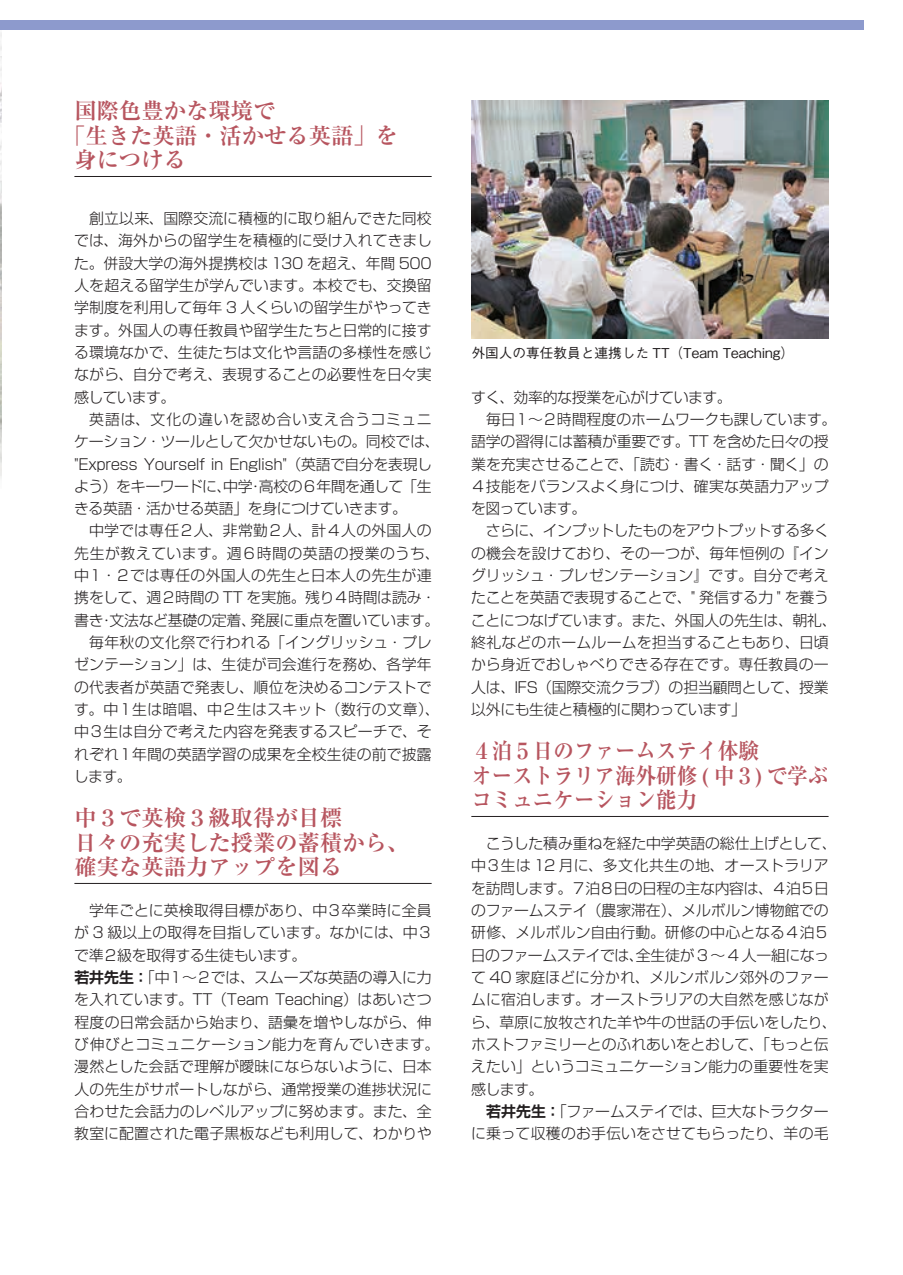
<style>
.page{position:relative;width:903px;height:1275px;background:#fff}
.page>*{position:absolute;margin:0;border:0;box-sizing:border-box;transform-origin:0 0}
.t1{font:700 22.4px/24.8px "Ryumin Pro";color:#b7555f}
.t2{font:700 22.4px/24.8px "Ryumin Pro";color:#b7555f;scale:.92 1}
.t3{font:300 14.88px/22.4px "Shin Go Pro";letter-spacing:-.005em;color:#231f20}
.t4{font:300 14.88px "Shin Go Pro";letter-spacing:.015em;color:#231f20}
.t5{font:300 14.88px "Shin Go Pro";letter-spacing:-.035em;color:#231f20}
.t6{font:300 14.88px "Shin Go Pro";letter-spacing:.02em;color:#231f20}
.t7{font:300 14.88px "Shin Go Pro";letter-spacing:.03em;color:#231f20}
.t8{font:300 14.88px "Shin Go Pro";letter-spacing:-.03em;color:#231f20}
.t9{font:300 14.88px "Shin Go Pro";letter-spacing:-.025em;color:#231f20}
.t10{font:500 13.65px "Gothic BBB Pro";color:#231f20}
.s1{font-family:"Shin Go Pro De";font-weight:700}
</style>
<div class="page">
<img style="left:0;top:32px;width:1px;height:446px">
<div style="left:0;top:20px;width:863px;height:10px;background:#8d9acd"></div>
<hr style="left:74px;top:176px;width:358px;height:1px;background:#231f20">
<hr style="left:74px;top:883px;width:358px;height:1px;background:#231f20">
<hr style="left:471px;top:816px;width:357px;height:1px;background:#231f20">
<img style="left:471px;top:100px;width:358px;height:239px">
<h1 class="t1" style="left:74px;top:97px;width:202px">国際色豊かな環境で</h1>
<h1 class="t1" style="left:63px;top:121px;width:336px">「生きた英語・活かせる英語」を</h1>
<h1 class="t1" style="left:74px;top:146px;width:113px">身につける</h1>
<p class="t3" style="left:74px;top:205px;width:359px;text-align:justify;text-indent:15px">創立以来、国際交流に積極的に取り組んできた同校では、海外からの留学生を積極的に受け入れてきました。併設大学の海外提携校は 130 を超え、年間 500人を超える留学生が学んでいます。本校でも、交換留学制度を利用して毎年 3 人くらいの留学生がやってきます。外国人の専任教員や留学生たちと日常的に接する環境なかで、生徒たちは文化や言語の多様性を感じながら、自分で考え、表現することの必要性を日々実感しています。</p>
<p class="t3" style="left:74px;top:406px;width:367px;text-indent:15px">英語は、文化の違いを認め合い支え合うコミュニケーション・ツールとして欠かせないもの。同校では、"Express Yourself in English"（英語で自分を表現しよう）をキーワードに、中学・高校の６年間を通して「生きる英語・活かせる英語」を身につけていきます。</p>
<p class="t3" style="left:89px;top:518px;width:344px">中学では専任２人、非常勤２人、計４人の外国人の</p>
<p class="t7" style="left:74px;top:541px;width:367px">先生が教えています。週６時間の英語の授業のうち、</p>
<p class="t4" style="left:74px;top:563px;width:359px">中１・２では専任の外国人の先生と日本人の先生が連</p>
<p class="t3" style="left:74px;top:585px;width:363px">携をして、週２時間の TT を実施。残り４時間は読み・</p>
<p class="t3" style="left:74px;top:607px;width:367px">書き・文法など基礎の定着、発展に重点を置いています。</p>
<p class="t4" style="left:89px;top:630px;width:344px">毎年秋の文化祭で行われる「イングリッシュ・プレ</p>
<p class="t3" style="left:74px;top:652px;width:359px">ゼンテーション」は、生徒が司会進行を務め、各学年</p>
<p class="t3" style="left:74px;top:674px;width:359px">の代表者が英語で発表し、順位を決めるコンテストで</p>
<p class="t6" style="left:74px;top:697px;width:367px">す。中１生は暗唱、中２生はスキット（数行の文章）、</p>
<p class="t3" style="left:74px;top:719px;width:359px">中３生は自分で考えた内容を発表するスピーチで、そ</p>
<p class="t3" style="left:74px;top:741px;width:359px">れぞれ１年間の英語学習の成果を全校生徒の前で披露</p>
<p class="t3" style="left:74px;top:763px;width:60px">します。</p>
<h1 class="t1" style="left:74px;top:803px;width:336px">中３で英検３級取得が目標<br>日々の充実した授業の蓄積から、確実な英語力アップを図る</h1>
<p class="t3" style="left:74px;top:897px;width:367px;text-indent:15px">学年ごとに英検取得目標があり、中３卒業時に全員が 3 級以上の取得を目指しています。なかには、中３で準２級を取得する生徒もいます。<br><span class="s1">若井先生：</span>「中１〜２では、スムーズな英語の導入に力を入れています。TT（Team Teaching）はあいさつ程度の日常会話から始まり、語彙を増やしながら、伸び伸びとコミュニケーション能力を育んでいきます。漫然とした会話で理解が曖昧にならないように、日本人の先生がサポートしながら、通常授業の進捗状況に合わせた会話力のレベルアップに努めます。また、全教室に配置された電子黒板なども利用して、わかりや</p>
<p class="t10" style="left:472px;top:342px;width:324px">外国人の専任教員と連携した TT（Team Teaching）</p>
<p class="t9" style="left:471px;top:385px;width:262px">すく、効率的な授業を心がけています。</p>
<p class="t3" style="left:486px;top:406px;width:352px">毎日１〜２時間程度のホームワークも課しています。</p>
<p class="t3" style="left:471px;top:428px;width:359px">語学の習得には蓄積が重要です。TT を含めた日々の授</p>
<p class="t3" style="left:471px;top:451px;width:359px">業を充実させることで、「読む・書く・話す・聞く」の</p>
<p class="t3" style="left:471px;top:473px;width:359px">４技能をバランスよく身につけ、確実な英語力アップ</p>
<p class="t5" style="left:471px;top:496px;width:117px">を図っています。</p>
<p class="t5" style="left:486px;top:519px;width:345px">さらに、インプットしたものをアウトプットする多く</p>
<p class="t4" style="left:471px;top:541px;width:359px">の機会を設けており、その一つが、毎年恒例の『イン</p>
<p class="t4" style="left:471px;top:563px;width:359px">グリッシュ・プレゼンテーション』です。自分で考え</p>
<p class="t3" style="left:471px;top:585px;width:359px">たことを英語で表現することで、" 発信する力 " を養う</p>
<p class="t3" style="left:471px;top:607px;width:367px">ことにつなげています。また、外国人の先生は、朝礼、</p>
<p class="t3" style="left:471px;top:629px;width:359px">終礼などのホームルームを担当することもあり、日頃</p>
<p class="t3" style="left:471px;top:652px;width:359px">から身近でおしゃべりできる存在です。専任教員の一</p>
<p class="t3" style="left:471px;top:674px;width:359px">人は、IFS（国際交流クラブ）の担当顧問として、授業</p>
<p class="t8" style="left:471px;top:697px;width:277px">以外にも生徒と積極的に関わっています」</p>
<h1 class="t2" style="left:471px;top:736px;width:389px">４泊５日のファームステイ体験<br>オーストラリア海外研修 ( 中３) で学ぶコミュニケーション能力</h1>
<p class="t3" style="left:471px;top:830px;width:367px;text-indent:15px">こうした積み重ねを経た中学英語の総仕上げとして、中３生は 12 月に、多文化共生の地、オーストラリアを訪問します。７泊８日の日程の主な内容は、４泊５日のファームステイ（農家滞在）、メルボルン博物館での研修、メルボルン自由行動。研修の中心となる４泊５日のファームステイでは、全生徒が 3 〜 4 人一組になって 40 家庭ほどに分かれ、メルンボルン郊外のファームに宿泊します。オーストラリアの大自然を感じながら、草原に放牧された羊や牛の世話の手伝いをしたり、ホストファミリーとのふれあいをとおして、「もっと伝えたい」というコミュニケーション能力の重要性を実感します。</p>
<p class="t3" style="left:471px;top:1098px;width:359px;text-align:right"><span class="s1">若井先生：</span>「ファームステイでは、巨大なトラクターに乗って収穫のお手伝いをさせてもらったり、羊の毛</p>
</div>
